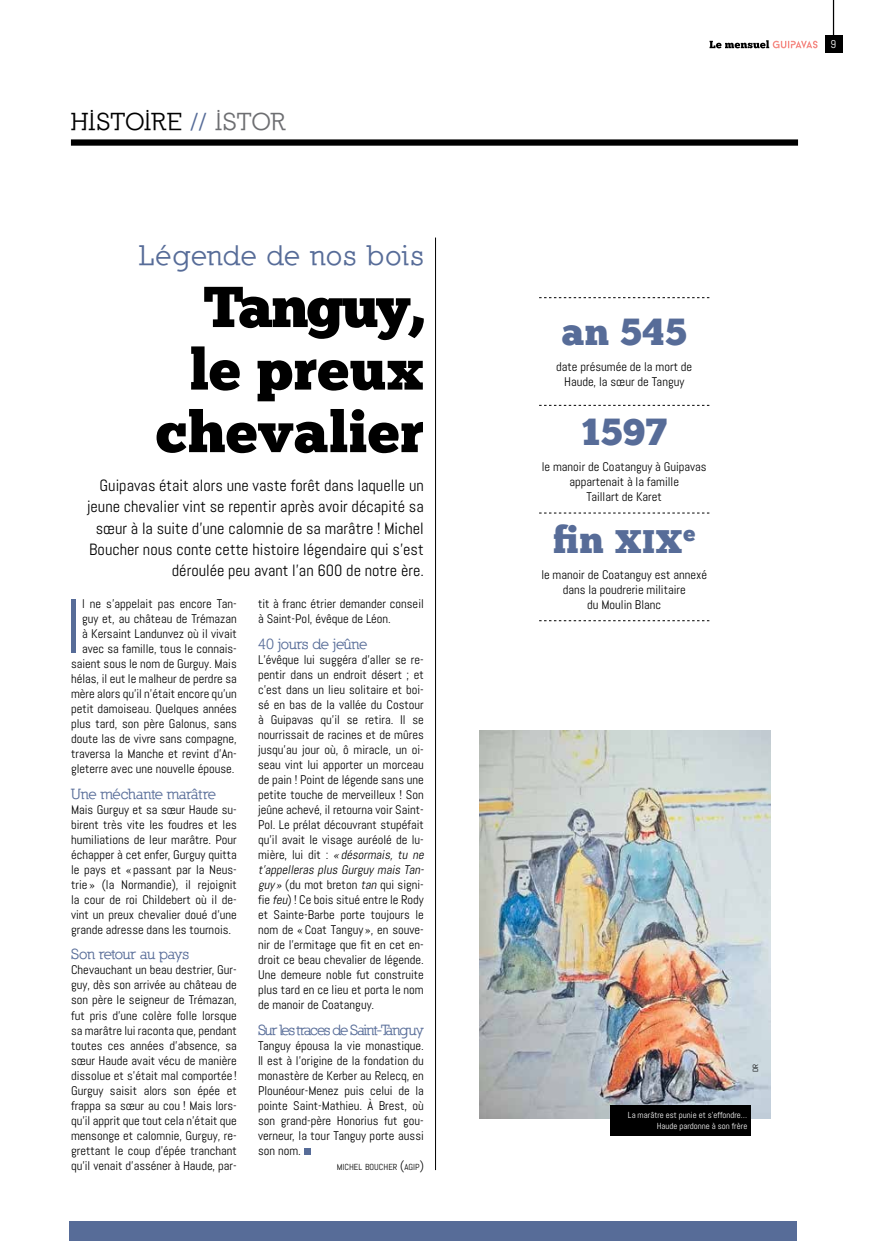
<style>
.page{position:relative;width:869px;height:1241px;background:#fff}
.page>*{position:absolute;margin:0;border:0;box-sizing:border-box;transform-origin:0 0}
.t1{font:76.75px "Abel";color:#576c98}
.t2{font:57.5px/62.5px "Chunk Five Ex";letter-spacing:.01em;color:#000;text-align:right}
.t3{font:37.5px "Chunk Five Ex";letter-spacing:.02em;color:#576c98}
.t4{font:700 28.75px "Nilland";letter-spacing:.04em;color:#576c98}
.t5{font:700 25px "Nilland";letter-spacing:.015em;color:#000}
.t6{font:16.25px/21.2px "Abel";color:#000;text-align:right}
.t7{font:700 15px "Nilland";letter-spacing:-.035em;color:#576c98}
.t8{font:700 15px "Nilland";letter-spacing:-.08em;color:#576c98}
.t9{font:12.5px/15px "Abel";color:#000;text-align:justify}
.t10{font:11.25px "Abel";color:#fff}
.t11{font:8.75px/11.2px "Abel";color:#fff;text-align:right}
.t12{font:8.75px "Abel";color:#000}
.t13{font:7.5px "Abel";color:#000}
.s1{color:#576c98}
.s2{color:#6d6e71}
.s3{font-style:italic}
.s4{font-size:12.5px}
.s5{font-size:32.5px}
</style>
<div class="page">
<hr style="left:832px;top:0;width:1px;height:38px;background:#000">
<div style="left:824px;top:35px;width:18px;height:18px;background:#000"></div>
<div style="left:71px;top:139px;width:726px;height:7px;background:#000"></div>
<img style="left:479px;top:730px;width:290px;height:388px">
<div style="left:70px;top:1221px;width:726px;height:19px;background:#576c98"></div>
<svg style="left:709px;top:40px;width:108px;height:8px"></svg>
<hr style="left:435px;top:237px;width:1px;height:932px;background:#000">
<div style="left:304px;top:1147px;width:6px;height:7px;background:#576c98"></div>
<svg style="left:539px;top:405px;width:170px;height:1px"></svg>
<svg style="left:539px;top:512px;width:170px;height:1px"></svg>
<svg style="left:539px;top:297px;width:170px;height:1px"></svg>
<svg style="left:539px;top:620px;width:170px;height:1px"></svg>
<div style="left:609px;top:1105px;width:141px;height:30px;background:#000"></div>
<h3 class="t5" style="left:71px;top:106px;width:215px">HISTOIRE <span class="s1">//</span> <span class="s2">ISTOR</span></h3>
<h3 class="t4" style="left:139px;top:238px;width:286px">Légende de nos bois</h3>
<h2 class="t2" style="left:156px;top:274px;width:269px">Tanguy, le preux chevalier</h2>
<p class="t6" style="left:87px;top:475px;width:338px">Guipavas était alors une vaste forêt dans laquelle un jeune chevalier vint se repentir après avoir décapité sa sœur à la suite d’une calomnie de sa marâtre ! Michel Boucher nous conte cette histoire légendaire qui s’est déroulée peu avant l’an 600 de notre ère.</p>
<p class="t9" style="left:71px;top:596px;width:167px;text-align:right">l ne s’appelait pas encore Tan&shy;guy et, au château de Trémazan<br>à Kersaint Landunvez où il vivait avec sa famille, tous le connais&shy;saient sous le nom de Gurguy. Mais hélas, il eut le malheur de perdre sa mère alors qu’il n’était encore qu’un petit damoiseau. Quelques années plus tard, son père Galonus, sans doute las de vivre sans compagne, traversa la Manche et revint d’An&shy;gleterre avec une nouvelle épouse.</p>
<p class="t7" style="left:71px;top:784px;width:146px">Une méchante marâtre</p>
<p class="t9" style="left:71px;top:802px;width:167px">Mais Gurguy et sa sœur Haude su&shy;birent très vite les foudres et les humiliations de leur marâtre. Pour échapper à cet enfer, Gurguy quitta le pays et « passant par la Neus&shy;trie » (la Normandie), il rejoignit la cour de roi Childebert où il de&shy;vint un preux chevalier doué d’une grande adresse dans les tournois.</p>
<p class="t7" style="left:71px;top:945px;width:120px">Son retour au pays</p>
<p class="t9" style="left:71px;top:962px;width:167px">Chevauchant un beau destrier, Gur&shy;guy, dès son arrivée au château de son père le seigneur de Trémazan, fut pris d’une colère folle lorsque sa marâtre lui raconta que, pendant toutes ces années d’absence, sa sœur Haude avait vécu de manière dissolue et s’était mal comportée !<br>Gurguy saisit alors son épée et frappa sa sœur au cou ! Mais lors&shy;qu’il apprit que tout cela n’était que mensonge et calomnie, Gurguy, re&shy;grettant le coup d’épée tranchant qu’il venait d’asséner à Haude, par-</p>
<h1 class="t1" style="left:65px;top:578px;width:19px">I</h1>
<p class="t9" style="left:258px;top:596px;width:167px">tit à franc étrier demander conseil à Saint-Pol, évêque de Léon.</p>
<p class="t7" style="left:258px;top:634px;width:111px">40 jours de jeûne</p>
<p class="t9" style="left:258px;top:652px;width:170px;text-align:left">L’évêque lui suggéra d’aller se re&shy;pentir dans un endroit désert ; et c’est dans un lieu solitaire et boi&shy;sé en bas de la vallée du Costour à Guipavas qu’il se retira. Il se nourrissait de racines et de mûres jusqu’au jour où, ô miracle, un oi&shy;seau vint lui apporter un morceau de pain ! Point de légende sans une petite touche de merveilleux ! Son jeûne achevé, il retourna voir Saint-Pol. Le prélat découvrant stupéfait qu’il avait le visage auréolé de lu&shy;m i è r e , l u i d i t : <span class="s3">« désormais, tu ne t’appelleras plus Gurguy mais Tan&shy;guy»</span> (du mot breton <span class="s3">tan</span> qui signi&shy;fie <span class="s3">feu</span>) ! Ce bois situé entre le Rody et Sainte-Barbe porte toujours le nom de «Coat Tanguy », en souve&shy;nir de l’ermitage que fit en cet en&shy;droit ce beau chevalier de légende.<br>Une demeure noble fut construite plus tard en ce lieu et porta le nom de manoir de Coatanguy.</p>
<p class="t8" style="left:258px;top:1020px;width:167px">Sur lestraces de Saint-Tanguy</p>
<p class="t9" style="left:258px;top:1037px;width:167px">Tanguy épousa la vie monastique.<br>Il est à l’origine de la fondation du monastère de Kerber au Relecq, en Plounéour-Menez puis celui de la pointe Saint-Mathieu. À Brest, où son grand-père Honorius fut gou&shy;verneur, la tour Tanguy porte aussi son nom.</p>
<p class="t12" style="left:337px;top:1160px;width:88px">MICHEL BOUCHER <span class="s4">(</span>AGIP<span class="s4">)</span></p>
<h3 class="t3" style="left:561px;top:304px;width:127px">an 545</h3>
<p class="t9" style="left:556px;top:359px;width:137px;text-align:center">date présumée de la mort de<br>Haude, la sœur de Tanguy</p>
<h3 class="t3" style="left:581px;top:404px;width:87px">1597</h3>
<p class="t9" style="left:541px;top:459px;width:166px;text-align:center">le manoir de Coatanguy à Guipavas appartenait à la famille<br>Taillart de Karet</p>
<h3 class="t3" style="left:553px;top:511px;width:143px">fin <span class="s5">XIX</span><sup>e</sup></h3>
<p class="t9" style="left:541px;top:567px;width:167px;text-align:center">le manoir de Coatanguy est annexé dans la poudrerie militaire<br>du Moulin Blanc</p>
<p class="t10" style="left:830px;top:37px;width:7px">9</p>
<p class="t13" style="left:750px;top:1071px;width:9px;rotate:-90deg">DR</p>
<p class="t11" style="left:627px;top:1109px;width:121px">La marâtre est punie et s’effondre…<br>Haude pardonne à son frère</p>
</div>
